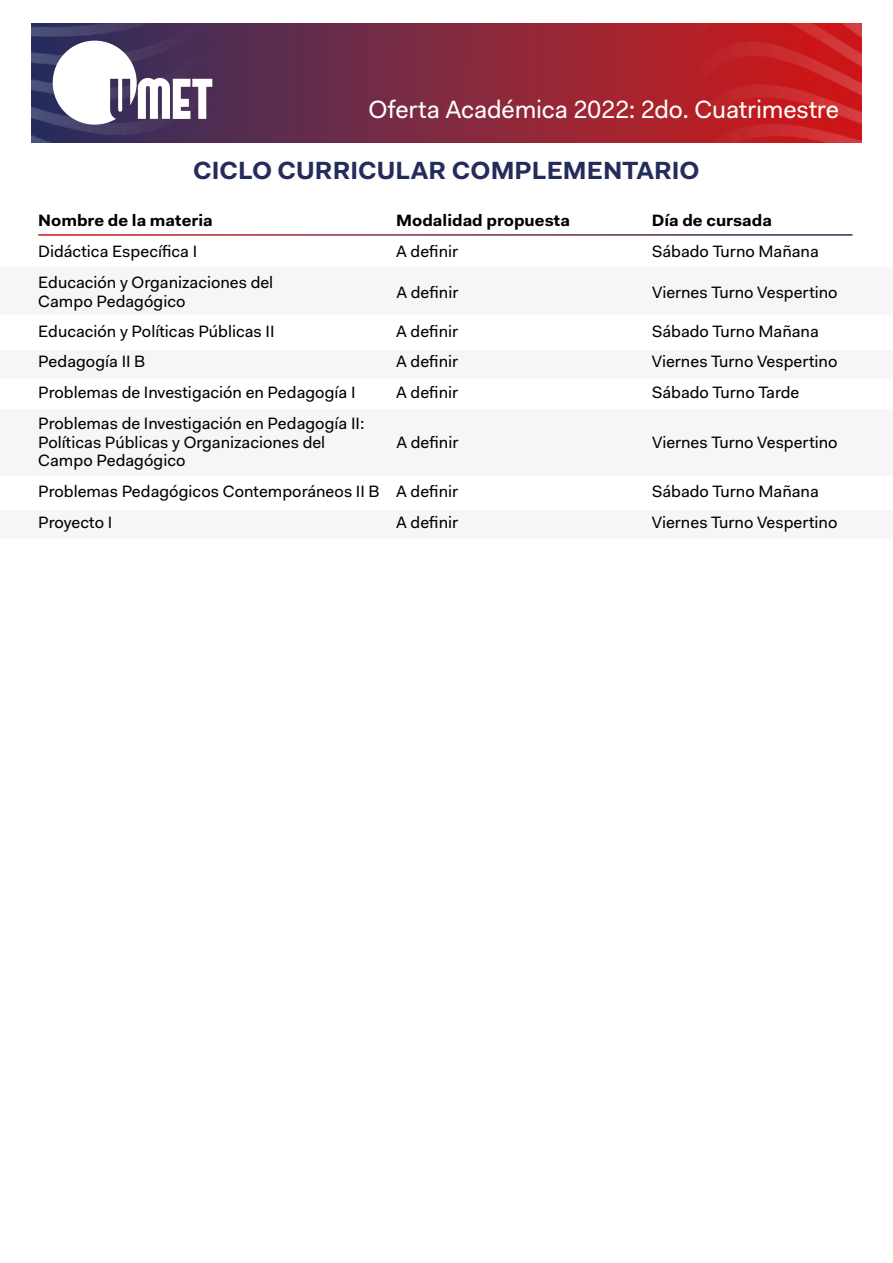
<style>
.page{position:relative;width:893px;height:1263px;background:#fff}
.page>*{position:absolute;margin:0;border:0;box-sizing:border-box;transform-origin:0 0}
.t1{font:25.05px "Fakt Pro";letter-spacing:-.005em;color:#fff}
.t2{font:700 24.9px "Fakt Pro";color:#242c5b}
.t3{font:16.5px/18.6px "Fakt Pro";color:#010101}
.t4{font:700 16.5px "Fakt Pro";color:#010101}
</style>
<div class="page">
<div style="left:0;top:268px;width:893px;height:47px;background:#f6f6f6"></div>
<div style="left:0;top:350px;width:893px;height:28px;background:#f6f6f6"></div>
<div style="left:0;top:409px;width:893px;height:67px;background:#f6f6f6"></div>
<div style="left:0;top:510px;width:893px;height:29px;background:#f6f6f6"></div>
<svg style="left:314px;top:23px;width:265px;height:119px;background:#80293f"></svg>
<img style="left:579px;top:23px;width:282px;height:119px">
<img style="left:32px;top:23px;width:282px;height:119px">
<svg style="left:53px;top:41px;width:159px;height:84px"></svg>
<h1 class="t1" style="left:368px;top:93px;width:472px">Oferta Académica 2022: 2do. Cuatrimestre</h1>
<h2 class="t2" style="left:193px;top:153px;width:508px">CICLO CURRICULAR COMPLEMENTARIO</h2>
<p class="t4" style="left:38px;top:209px;width:176px">Nombre de la materia</p>
<p class="t4" style="left:396px;top:209px;width:175px">Modalidad propuesta</p>
<p class="t4" style="left:652px;top:209px;width:122px">Día de cursada</p>
<p class="t3" style="left:38px;top:241px;width:160px">Didáctica Específica I</p>
<p class="t3" style="left:396px;top:241px;width:64px">A definir</p>
<p class="t3" style="left:652px;top:241px;width:169px">Sábado Turno Mañana</p>
<p class="t3" style="left:38px;top:273px;width:236px">Educación y Organizaciones del<br>Campo Pedagógico</p>
<p class="t3" style="left:396px;top:283px;width:64px">A definir</p>
<p class="t3" style="left:652px;top:283px;width:187px">Viernes Turno Vespertino</p>
<p class="t3" style="left:38px;top:322px;width:238px">Educación y Políticas Públicas II</p>
<p class="t3" style="left:396px;top:322px;width:64px">A definir</p>
<p class="t3" style="left:652px;top:322px;width:169px">Sábado Turno Mañana</p>
<p class="t3" style="left:38px;top:352px;width:109px">Pedagogía II B</p>
<p class="t3" style="left:396px;top:352px;width:64px">A definir</p>
<p class="t3" style="left:652px;top:352px;width:187px">Viernes Turno Vespertino</p>
<p class="t3" style="left:38px;top:383px;width:319px">Problemas de Investigación en Pedagogía I</p>
<p class="t3" style="left:396px;top:383px;width:64px">A definir</p>
<p class="t3" style="left:652px;top:383px;width:149px">Sábado Turno Tarde</p>
<p class="t3" style="left:38px;top:414px;width:328px">Problemas de Investigación en Pedagogía II:<br>Políticas Públicas y Organizaciones del<br>Campo Pedagógico</p>
<p class="t3" style="left:396px;top:433px;width:64px">A definir</p>
<p class="t3" style="left:652px;top:433px;width:187px">Viernes Turno Vespertino</p>
<p class="t3" style="left:38px;top:482px;width:421px">Problemas Pedagógicos Contemporáneos II B A definir</p>
<p class="t3" style="left:652px;top:482px;width:169px">Sábado Turno Mañana</p>
<p class="t3" style="left:38px;top:513px;width:76px">Proyecto I</p>
<p class="t3" style="left:396px;top:513px;width:64px">A definir</p>
<p class="t3" style="left:652px;top:513px;width:187px">Viernes Turno Vespertino</p>
</div>
